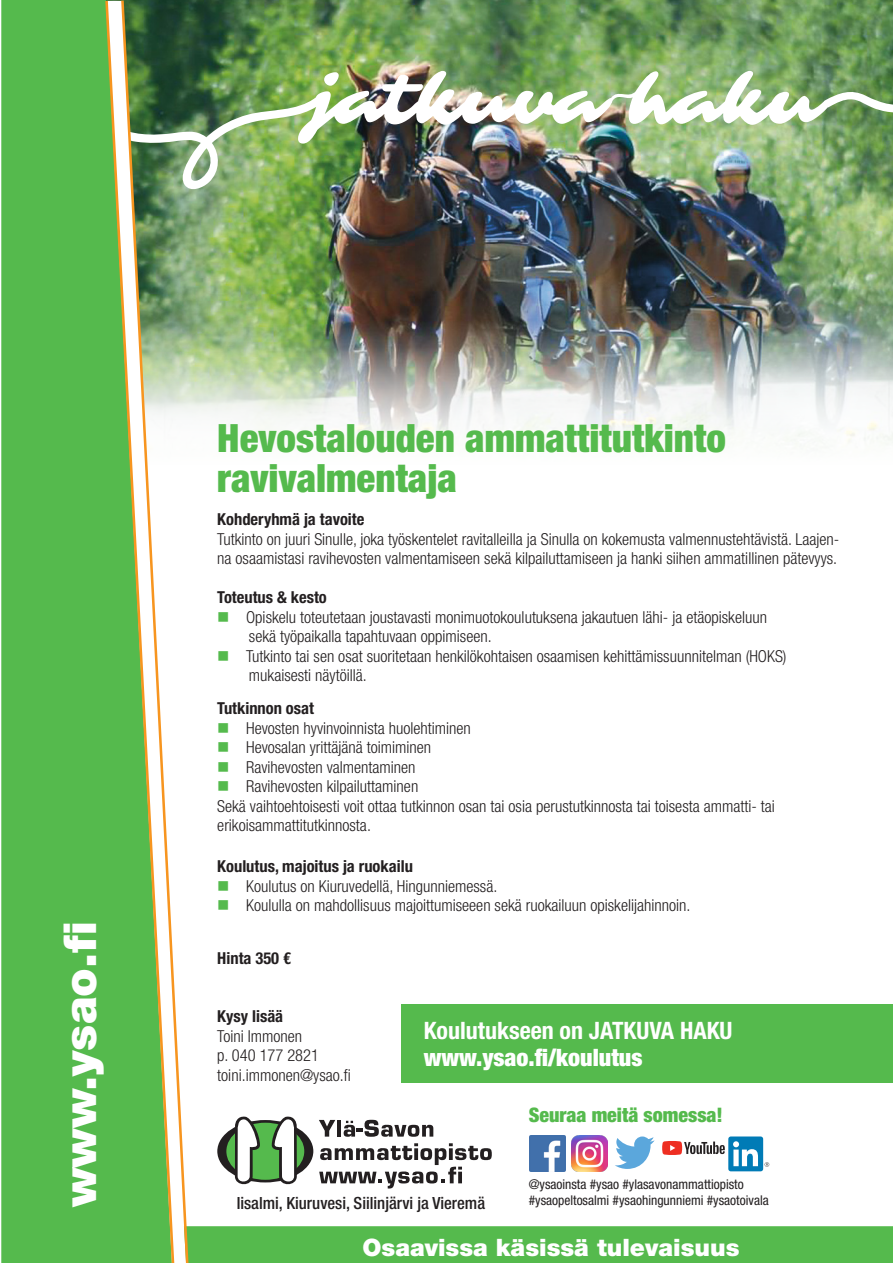
<style>
.page{position:relative;width:893px;height:1263px;background:#fff}
.page>*{position:absolute;margin:0;border:0;box-sizing:border-box;transform-origin:0 0}
.t1{font:900 45.45px "Helvetica Neue LT Std";color:#fff}
.t2{font:900 condensed 39px "Helvetica Neue LT Std";color:#55ba4d}
.t3{font:900 24px "Helvetica Neue LT Std";color:#fff}
.t4{font:700 condensed 24px "Helvetica Neue LT Std";color:#fff}
.t5{font:900 condensed 24px "Helvetica Neue LT Std";color:#fff}
.aikkarin_tarjonta_il{font:900 condensed 19.95px "Helvetica Neue LT Std";color:#55ba4d}
.t6{font:500 condensed 16.8px "Helvetica Neue LT Std";color:#231f20}
.t7{font:300 condensed 16.5px/19.5px "Helvetica Neue LT Std";color:#231f20}
.t8{font:700 condensed 16.5px "Helvetica Neue LT Std";color:#231f20}
.t9{font:condensed 13.5px "Helvetica Neue LT Std";color:#231f20}
.s1{color:#55ba4d}
</style>
<div class="page">
<div style="left:401px;top:1004px;width:492px;height:78px;background:#55ba4d"></div>
<img style="left:191px;top:0;width:702px;height:308px">
<img style="left:191px;top:44px;width:702px;height:149px">
<div style="left:191px;top:1226px;width:702px;height:37px;background:#55ba4d"></div>
<img style="left:529px;top:1135px;width:36px;height:36px">
<svg style="left:615px;top:1136px;width:40px;height:33px"></svg>
<img style="left:572px;top:1135px;width:35px;height:36px">
<svg style="left:765px;top:1162px;width:4px;height:5px"></svg>
<div style="left:728px;top:1136px;width:35px;height:35px;background:#007bb6;border-radius:3px"></div>
<svg style="left:733px;top:1141px;width:25px;height:25px"></svg>
<svg style="left:319px;top:1143px;width:173px;height:45px"></svg>
<svg style="left:319px;top:1120px;width:16px;height:16px"></svg>
<hr style="left:337px;top:1120px;width:4px;height:16px;background:#231f20">
<svg style="left:344px;top:1120px;width:89px;height:17px"></svg>
<div style="left:217px;top:1120px;width:96px;height:62px;background:#231f20;border-radius:50%"></div>
<div style="left:226px;top:1123px;width:78px;height:57px;background:#55ba4d;border-radius:50%"></div>
<svg style="left:272px;top:1116px;width:25px;height:69px"></svg>
<svg style="left:235px;top:1116px;width:25px;height:69px"></svg>
<svg style="left:662px;top:1141px;width:63px;height:14px"></svg>
<img style="left:191px;top:308px;width:702px;height:28px">
<img style="left:191px;top:336px;width:702px;height:108px">
<div style="left:1px;top:0;width:103px;height:1263px;background:#55ba4d"></div>
<svg style="left:104px;top:0;width:16px;height:1263px;background:#65bd57"></svg>
<svg style="left:120px;top:0;width:71px;height:1263px"></svg>
<p class="t1" style="left:53px;top:1207px;width:288px;rotate:-90deg">www.ysao.fi</p>
<p class="t2" style="left:217px;top:414px;width:510px">Hevostalouden ammattitutkinto</p>
<p class="t2" style="left:217px;top:454px;width:241px">ravivalmentaja</p>
<p class="t8" style="left:217px;top:509px;width:149px">Kohderyhmä ja tavoite</p>
<p class="t7" style="left:217px;top:529px;width:624px">Tutkinto on juuri Sinulle, joka työskentelet ravitalleilla ja Sinulla on kokemusta valmennustehtävistä. Laajen&shy;na osaamistasi ravihevosten valmentamiseen sekä kilpailuttamiseen ja hanki siihen ammatillinen pätevyys.</p>
<p class="t8" style="left:217px;top:587px;width:111px">Toteutus &amp; kesto</p>
<p class="t7" style="left:249px;top:607px;width:520px;text-indent:-32px"><span class="s1">■</span> Opiskelu toteutetaan joustavasti monimuotokoulutuksena jakautuen lähi- ja etäopiskeluun sekä työpaikalla tapahtuvaan oppimiseen.</p>
<p class="t7" style="left:249px;top:646px;width:539px;text-indent:-32px"><span class="s1">■</span> Tutkinto tai sen osat suoritetaan henkilökohtaisen osaamisen kehittämissuunnitelman (HOKS) mukaisesti näytöillä.</p>
<p class="t8" style="left:217px;top:698px;width:98px">Tutkinnon osat</p>
<p class="t7" style="left:217px;top:718px;width:255px"><span class="s1">■</span> Hevosten hyvinvoinnista huolehtiminen</p>
<p class="t7" style="left:217px;top:737px;width:215px"><span class="s1">■</span> Hevosalan yrittäjänä toimiminen</p>
<p class="t7" style="left:217px;top:757px;width:200px"><span class="s1">■</span> Ravihevosten valmentaminen</p>
<p class="t7" style="left:217px;top:776px;width:202px"><span class="s1">■</span> Ravihevosten kilpailuttaminen</p>
<p class="t7" style="left:217px;top:796px;width:559px">Sekä vaihtoehtoisesti voit ottaa tutkinnon osan tai osia perustutkinnosta tai toisesta ammatti- tai</p>
<p class="t7" style="left:217px;top:815px;width:155px">erikoisammattitutkinnosta.</p>
<p class="t8" style="left:217px;top:856px;width:197px">Koulutus, majoitus ja ruokailu</p>
<p class="t7" style="left:217px;top:876px;width:282px"><span class="s1">■</span> Koulutus on Kiuruvedellä, Hingunniemessä.</p>
<p class="t7" style="left:217px;top:895px;width:475px"><span class="s1">■</span> Koululla on mahdollisuus majoittumiseeen sekä ruokailuun opiskelijahinnoin.</p>
<p class="t8" style="left:217px;top:948px;width:75px">Hinta 350 €</p>
<p class="t8" style="left:217px;top:1006px;width:67px">Kysy lisää</p>
<p class="t7" style="left:217px;top:1026px;width:86px">Toini Immonen</p>
<p class="t7" style="left:217px;top:1045px;width:103px">p. 040 177 2821</p>
<p class="t7" style="left:217px;top:1065px;width:135px">toini.immonen@ysao.fi</p>
<p class="t4" style="left:424px;top:1015px;width:310px">Koulutukseen on JATKUVA HAKU</p>
<p class="t5" style="left:424px;top:1042px;width:220px">www.ysao.fi/koulutus</p>
<p class="aikkarin_tarjonta_il" style="left:529px;top:1103px;width:196px">Seuraa meitä somessa!</p>
<p class="t6" style="left:237px;top:1193px;width:250px">Iisalmi, Kiuruvesi, Siilinjärvi ja Vieremä</p>
<p class="t9" style="left:529px;top:1176px;width:217px">@ysaoinsta #ysao #ylasavonammattiopisto</p>
<p class="t9" style="left:529px;top:1193px;width:242px">#ysaopeltosalmi #ysaohingunniemi #ysaotoivala</p>
<p class="t3" style="left:362px;top:1233px;width:379px">Osaavissa käsissä tulevaisuus</p>
</div>
